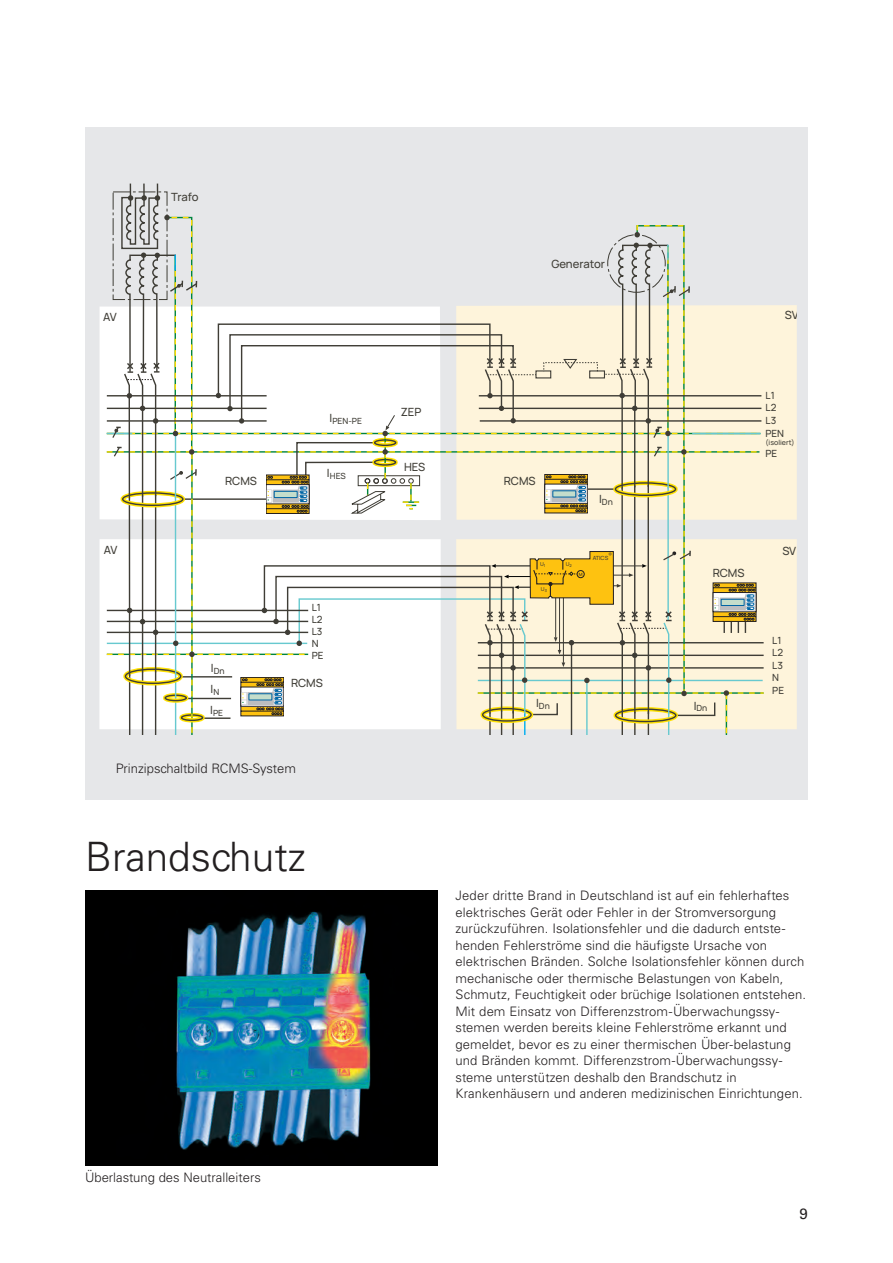
<style>
.page{position:relative;width:893px;height:1263px;background:#fff}
.page>*{position:absolute;margin:0;border:0;box-sizing:border-box;transform-origin:0 0}
.t1{font:300 40.5px "Univers LT Std";color:#231f20}
.t2{font:15px "Univers LT Std";color:#231f20}
.t3{font:300 13.05px/16.5px "Univers LT Std";letter-spacing:.005em;color:#231f20}
.t4{font:500 11.25px "Manrope";color:#3f3d36}
.t5{font:500 9.9px/12.3px "Manrope";color:#3f3d36}
.t6{font:500 8.55px "Manrope";color:#3f3d36}
.t7{font:500 7.05px "Manrope";color:#3f3d36}
.t8{font:500 5.7px "Manrope";letter-spacing:-.015em;color:#3f3d36}
.t9{font:500 5.4px "Manrope";color:#3f3d36}
.t10{font:500 4.5px "Manrope";color:#231f20}
</style>
<div class="page">
<img style="left:85px;top:891px;width:352px;height:274px">
<div style="left:85px;top:128px;width:723px;height:672px;background:#e6e7e9"></div>
<svg style="left:100px;top:307px;width:7px;height:212px"></svg>
<div style="left:99px;top:539px;width:342px;height:190px;background:#fff"></div>
<div style="left:456px;top:539px;width:341px;height:190px;background:#fef4db"></div>
<div style="left:764px;top:305px;width:33px;height:215px;background:#fef4db"></div>
<svg style="left:107px;top:184px;width:657px;height:551px"></svg>
<p class="t4" style="left:103px;top:309px;width:15px">AV</p>
<p class="t4" style="left:104px;top:542px;width:15px">AV</p>
<p class="t4" style="left:171px;top:189px;width:29px">Trafo</p>
<p class="t4" style="left:225px;top:473px;width:33px">RCMS</p>
<p class="t6" style="left:330px;top:415px;width:34px"><sup>I</sup>PEN-PE</p>
<p class="t6" style="left:327px;top:470px;width:20px"><sup>I</sup>HES</p>
<p class="t6" style="left:211px;top:664px;width:15px"><sup>I</sup>Dn</p>
<p class="t4" style="left:211px;top:681px;width:10px">I<sub>N</sub></p>
<p class="t6" style="left:210px;top:707px;width:14px"><sup>I</sup>PE</p>
<p class="t5" style="left:312px;top:601px;width:13px;line-height:11.9px">L1<br>L2<br>L3<br>N<br>PE</p>
<p class="t4" style="left:291px;top:675px;width:33px">RCMS</p>
<p class="t3" style="left:116px;top:760px;width:182px">Prinzipschaltbild RCMS-System</p>
<h1 class="t1" style="left:85px;top:832px;width:222px">Brandschutz</h1>
<p class="t3" style="left:85px;top:1169px;width:177px">Überlastung des Neutralleiters</p>
<p class="t4" style="left:401px;top:404px;width:22px">ZEP</p>
<p class="t4" style="left:404px;top:459px;width:23px">HES</p>
<p class="t4" style="left:551px;top:256px;width:55px">Generator</p>
<p class="t4" style="left:785px;top:307px;width:15px">SV</p>
<p class="t4" style="left:504px;top:473px;width:33px">RCMS</p>
<p class="t6" style="left:599px;top:495px;width:15px"><sup>I</sup>Dn</p>
<p class="t9" style="left:540px;top:561px;width:7px">U<sub>1</sub></p>
<p class="t9" style="left:566px;top:560px;width:8px">U<sub>2</sub></p>
<p class="t9" style="left:541px;top:585px;width:8px">U<sub>3</sub></p>
<p class="t10" style="left:579px;top:571px;width:5px">M</p>
<p class="t8" style="left:608px;top:551px;width:5px">®</p>
<p class="t8" style="left:593px;top:554px;width:17px">ATICS</p>
<p class="t4" style="left:713px;top:565px;width:33px">RCMS</p>
<p class="t6" style="left:536px;top:700px;width:15px"><sup>I</sup>Dn</p>
<p class="t6" style="left:694px;top:702px;width:15px"><sup>I</sup>Dn</p>
<p class="t5" style="left:765px;top:388px;width:20px;line-height:12.9px">L1<br>L2<br>L3<br>PEN</p>
<p class="t7" style="left:765px;top:438px;width:31px">(isoliert)</p>
<p class="t5" style="left:765px;top:447px;width:13px">PE</p>
<p class="t4" style="left:782px;top:543px;width:15px">SV</p>
<p class="t5" style="left:772px;top:634px;width:13px">L1<br>L2<br>L3<br>N<br>PE</p>
<p class="t3" style="left:455px;top:887px;width:352px">Jeder dritte Brand in Deutschland ist auf ein fehlerhaftes elektrisches Gerät oder Fehler in der Stromversorgung zurückzuführen. Isolationsfehler und die dadurch entste&shy;henden Fehlerströme sind die häufigste Ursache von elektrischen Bränden. Solche Isolationsfehler können durch mechanische oder thermische Belastungen von Kabeln, Schmutz, Feuchtigkeit oder brüchige Isolationen entstehen.<br>Mit dem Einsatz von Differenzstrom-Überwachungssy&shy;stemen werden bereits kleine Fehlerströme erkannt und gemeldet, bevor es zu einer thermischen Über-belastung und Bränden kommt. Differenzstrom-Überwachungssy&shy;steme unterstützen deshalb den Brandschutz in Krankenhäusern und anderen medizinischen Einrichtungen.</p>
<p class="t4" style="left:602px;top:917px;width:55px">IT-System</p>
<p class="t6" style="left:718px;top:954px;width:15px"><sup>I</sup>Dn</p>
<p class="t6" style="left:765px;top:954px;width:15px"><sup>I</sup>Dn</p>
<p class="t4" style="left:671px;top:955px;width:14px">L2</p>
<p class="t4" style="left:451px;top:1075px;width:23px">HES</p>
<p class="t2" style="left:800px;top:1205px;width:10px">9</p>
</div>
